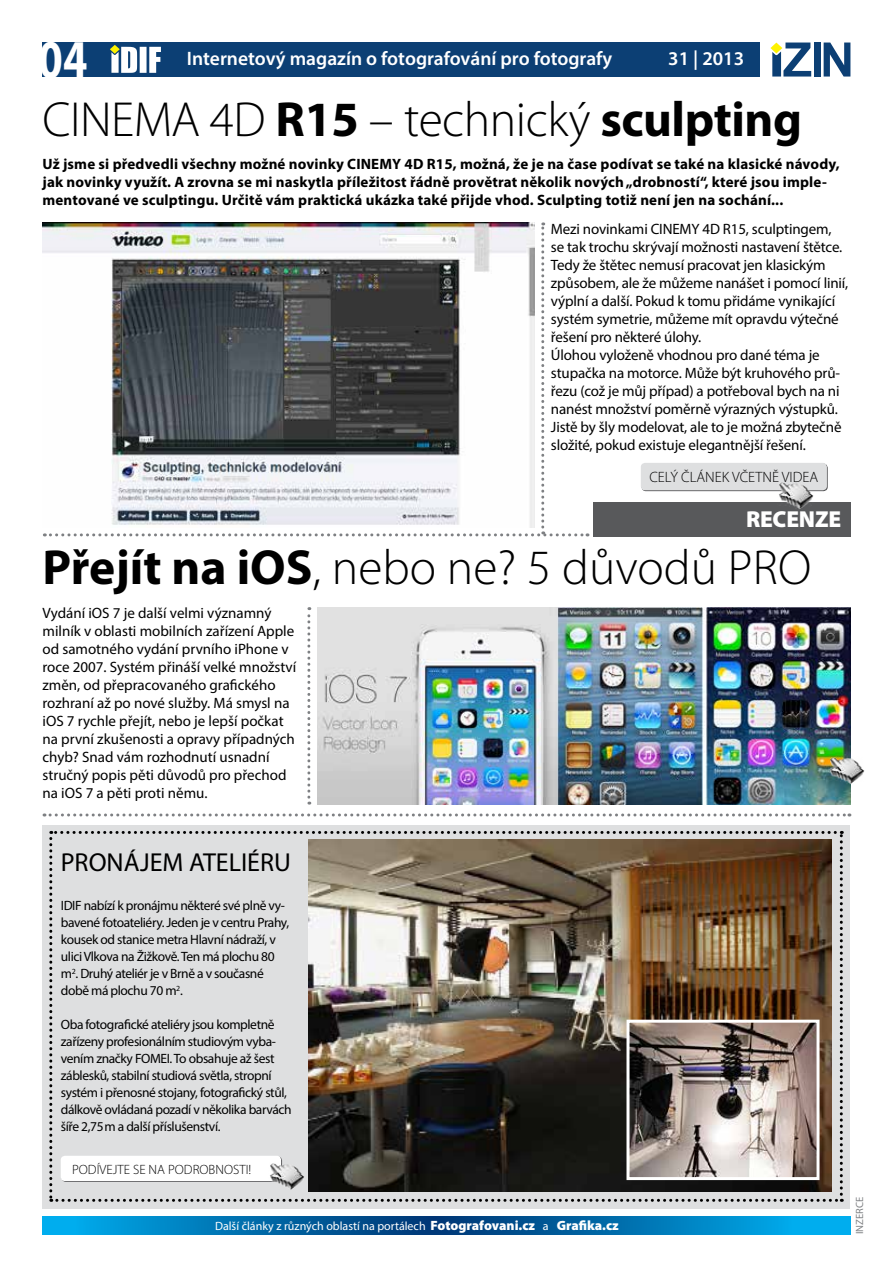
<style>
.page{position:relative;width:893px;height:1263px;background:#fff}
.page>*{position:absolute;margin:0;border:0;box-sizing:border-box;transform-origin:0 0}
.t1{font:700 54.9px "Myriad Pro";color:#fff;scale:.8 1}
.t2{font:300 49.5px "Myriad Pro";letter-spacing:-.01em;color:#000}
.t3{font:26.1px "Myriad Pro";color:#000}
.t4{font:900 23.1px "Myriad Pro";letter-spacing:-.01em;color:#fff}
.t5{font:600 19.5px "Myriad Pro";color:#fff}
.t6{font:15px/18px "Myriad Pro";letter-spacing:-.01em;color:#000}
.t7{font:700 15px/18px "Myriad Pro";letter-spacing:.01em;color:#000}
.t8{font:300 15px "Myriad Pro";color:#000}
.t9{font:13.5px/17px "Myriad Pro";letter-spacing:-.03em;color:#000}
.t10{font:900 13.5px "Myriad Pro";color:#fff}
.t11{font:300 13.5px "Myriad Pro";color:#000}
.t12{font:12px "Myriad Pro";color:#fff}
.t13{font:10.5px "Myriad Pro";color:#808285}
.s1{font-weight:700}
</style>
<div class="page">
<div style="left:43px;top:43px;width:717px;height:34px;background:#0c3f74"></div>
<svg style="left:110px;top:45px;width:51px;height:28px"></svg>
<div style="left:814px;top:43px;width:6px;height:34px;background:#0c3f74"></div>
<svg style="left:824px;top:43px;width:26px;height:34px"></svg>
<svg style="left:770px;top:43px;width:41px;height:34px"></svg>
<svg style="left:43px;top:1216px;width:807px;height:18px;background:#0074b3"></svg>
<div style="left:43px;top:825px;width:807px;height:383px;background:#dedfe0"></div>
<svg style="left:49px;top:831px;width:795px;height:371px"></svg>
<img style="left:309px;top:839px;width:522px;height:352px">
<div style="left:62px;top:1156px;width:220px;height:26px;background:#aeafb0;border-radius:4px"></div>
<div style="left:61px;top:1156px;width:220px;height:25px;background:#fff;border-radius:4px"></div>
<img style="left:269px;top:1162px;width:37px;height:29px">
<img style="left:630px;top:1024px;width:185px;height:152px">
<div style="left:626px;top:1020px;width:193px;height:160px;border:3px solid #fff"></div>
<svg style="left:44px;top:813px;width:806px;height:3px"></svg>
<div style="left:593px;top:502px;width:257px;height:34px;background:#58595b"></div>
<svg style="left:44px;top:222px;width:544px;height:314px"></svg>
<svg style="left:642px;top:464px;width:186px;height:27px"></svg>
<div style="left:641px;top:463px;width:186px;height:27px;background:#dedfe0;border-radius:4px"></div>
<img style="left:777px;top:482px;width:38px;height:27px">
<svg style="left:307px;top:607px;width:3px;height:197px"></svg>
<img style="left:43px;top:222px;width:492px;height:305px">
<img style="left:318px;top:607px;width:532px;height:197px">
<img style="left:828px;top:756px;width:37px;height:29px">
<h1 class="t1" style="left:39px;top:23px;width:63px">04</h1>
<h3 class="t5" style="left:187px;top:46px;width:427px">Internetový magazín o fotografování pro fotografy</h3>
<h3 class="t5" style="left:668px;top:46px;width:77px">31 | 2013</h3>
<h2 class="t2" style="left:43px;top:90px;width:761px">CINEMA 4D <span class="s1">R15</span> – technický <span class="s1">sculpting</span></h2>
<p class="t7" style="left:43px;top:155px;width:799px">Už jsme si předvedli všechny možné novinky CINEMY 4D R15, možná, že je na čase podívat se také na klasické návody, jak novinky využít. A zrovna se mi naskytla příležitost řádně provětrat několik nových „drobností“, které jsou imple&shy;mentované ve sculptingu. Určitě vám praktická ukázka také přijde vhod. Sculpting totiž není jen na sochání...</p>
<p class="t6" style="left:551px;top:219px;width:299px">Mezi novinkami CINEMY 4D R15, sculptingem, se tak trochu skrývají možnosti nastavení štětce.<br>Tedy že štětec nemusí pracovat jen klasickým způsobem, ale že můžeme nanášet i pomocí linií, výplní a další. Pokud k tomu přidáme vynikající systém symetrie, můžeme mít opravdu výtečné řešení pro některé úlohy.<br>Úlohou vyloženě vhodnou pro dané téma je stupačka na motorce. Může být kruhového prů&shy;řezu (což je můj případ) a potřeboval bych na ni nanést množství poměrně výrazných výstupků.<br>Jistě by šly modelovat, ale to je možná zbytečně složité, pokud existuje elegantnější řešení.</p>
<p class="t8" style="left:649px;top:468px;width:170px">CELÝ ČLÁNEK VČETNĚ VIDEA</p>
<h3 class="t4" style="left:746px;top:504px;width:97px">RECENZE</h3>
<h2 class="t2" style="left:43px;top:537px;width:770px"><span class="s1">Přejít na iOS</span>, nebo ne? 5 důvodů PRO</h2>
<p class="t6" style="left:43px;top:604px;width:255px">Vydání iOS 7 je další velmi významný milník v oblasti mobilních zařízení Apple od samotného vydání prvního iPhone v roce 2007. Systém přináší velké množství změn, od přepracovaného grafického rozhraní až po nové služby. Má smysl na iOS 7 rychle přejít, nebo je lepší počkat na první zkušenosti a opravy případných chyb? Snad vám rozhodnutí usnadní stručný popis pěti důvodů pro přechod na iOS 7 a pěti proti němu.</p>
<h3 class="t3" style="left:61px;top:846px;width:232px">PRONÁJEM ATELIÉRU</h3>
<p class="t9" style="left:61px;top:897px;width:230px">IDIF nabízí k pronájmu některé své plně vy&shy;bavené fotoateliéry. Jeden je v centru Prahy, kousek od stanice metra Hlavní nádraží, v ulici Vlkova na Žižkově. Ten má plochu 80 m<sup>2</sup>. Druhý ateliér je v Brně a v současné době má plochu 70 m<sup>2</sup>.</p>
<p class="t9" style="left:61px;top:1016px;width:232px">Oba fotografické ateliéry jsou kompletně zařízeny profesionálním studiovým vyba&shy;vením značky FOMEI. To obsahuje až šest záblesků, stabilní studiová světla, stropní systém i přenosné stojany, fotografický stůl, dálkově ovládaná pozadí v několika barvách šíře 2,75m a další příslušenství.</p>
<p class="t11" style="left:72px;top:1161px;width:181px">PODÍVEJTE SE NA PODROBNOSTI!</p>
<p class="t10" style="left:430px;top:1216px;width:106px">Fotografovani.cz</p>
<p class="t10" style="left:557px;top:1216px;width:64px">Grafika.cz</p>
<p class="t12" style="left:215px;top:1218px;width:212px">Další články z různých oblastí na portálech</p>
<p class="t12" style="left:543px;top:1218px;width:7px">a</p>
<p class="t12" style="left:610px;top:1218px;width:4px">.</p>
<p class="t13" style="left:853px;top:1234px;width:39px;rotate:-90deg">INZERCE</p>
</div>
